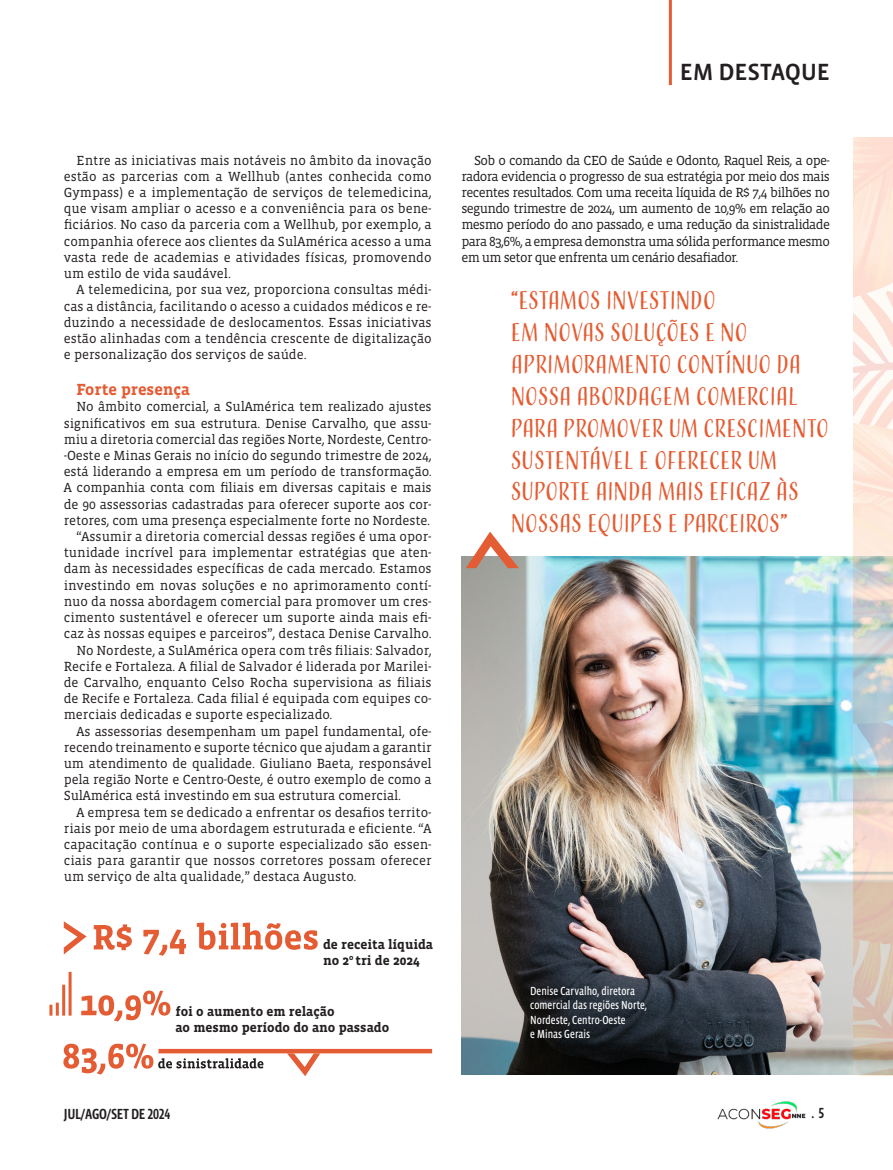
<style>
.page{position:relative;width:893px;height:1170px;background:#fff}
.page>*{position:absolute;margin:0;border:0;box-sizing:border-box;transform-origin:0 0}
.texto_corrido{font:24px/31.8px "Adorn Condensed Sans";letter-spacing:-.015em;color:#e45c32}
.titulo_texto{font:500 24px "Vista Sans OTCE";letter-spacing:-.01em;color:#231f20}
.texto_corrido-2{font:700 16.5px "Vista Slab OTCE";color:#e45c33}
.t1{font:500 15px "Vista Sans Nar OTCE";letter-spacing:-.02em;color:#231f20}
.texto_corrido-3{font:13.5px/16.2px "Vista Slab OTCE";color:#231f20;text-align:justify}
.texto_corrido-4{font:700 13.5px/16.2px "Vista Slab OTCE";color:#231f20}
.texto_corrido-5{font:12px/14.4px "Vista Sans Nar OTCE";color:#fff}
</style>
<div class="page">
<img style="left:717px;top:1101px;width:89px;height:28px">
<hr style="left:669px;top:0;width:3px;height:85px;background:#e45c33">
<div style="left:158px;top:1048px;width:274px;height:5px;background:#e45c33"></div>
<hr style="left:69px;top:971px;width:3px;height:44px;background:#e45c33">
<hr style="left:62px;top:984px;width:3px;height:31px;background:#e45c33">
<svg style="left:49px;top:1002px;width:10px;height:13px"></svg>
<img style="left:461px;top:556px;width:392px;height:518px">
<svg style="left:64px;top:921px;width:23px;height:33px"></svg>
<svg style="left:287px;top:1053px;width:33px;height:23px"></svg>
<svg style="left:466px;top:531px;width:53px;height:37px"></svg>
<img style="left:853px;top:137px;width:40px;height:938px">
<svg style="left:63px;top:1043px;width:200px;height:31px"></svg>
<svg style="left:81px;top:990px;width:89px;height:31px"></svg>
<svg style="left:94px;top:922px;width:224px;height:33px"></svg>
<p class="texto_corrido-3" style="left:64px;top:152px;width:369px;text-indent:13px">Entre as iniciativas mais notáveis no âmbito da inovação estão as parcerias com a Wellhub (antes conhecida como Gympass) e a implementação de serviços de telemedicina, que visam ampliar o acesso e a conveniência para os bene&shy;ficiários. No caso da parceria com a Wellhub, por exemplo, a companhia oferece aos clientes da SulAmérica acesso a uma vasta rede de academias e atividades físicas, promovendo um estilo de vida saudável.</p>
<p class="texto_corrido-3" style="left:64px;top:281px;width:369px;text-indent:13px">A telemedicina, por sua vez, proporciona consultas médi&shy;cas a distância, facilitando o acesso a cuidados médicos e re&shy;duzindo a necessidade de deslocamentos. Essas iniciativas estão alinhadas com a tendência crescente de digitalização e personalização dos serviços de saúde.</p>
<p class="texto_corrido-2" style="left:77px;top:380px;width:115px">Forte presença</p>
<p class="texto_corrido-3" style="left:64px;top:398px;width:369px;text-indent:13px">No âmbito comercial, a SulAmérica tem realizado ajustes significativos em sua estrutura. Denise Carvalho, que assu&shy;miu a diretoria comercial das regiões Norte, Nordeste, Centro--Oeste e Minas Gerais no início do segundo trimestre de 2024, está liderando a empresa em um período de transformação.<br>A companhia conta com filiais em diversas capitais e mais de 90 assessorias cadastradas para oferecer suporte aos cor&shy;retores, com uma presença especialmente forte no Nordeste.</p>
<p class="texto_corrido-3" style="left:64px;top:528px;width:369px;text-indent:13px">“Assumir a diretoria comercial dessas regiões é uma opor&shy;tunidade incrível para implementar estratégias que aten&shy;dam às necessidades específicas de cada mercado. Estamos investindo em novas soluções e no aprimoramento contí&shy;nuo da nossa abordagem comercial para promover um cres&shy;cimento sustentável e oferecer um suporte ainda mais efi&shy;caz às nossas equipes e parceiros”, destaca Denise Carvalho.</p>
<p class="texto_corrido-3" style="left:64px;top:641px;width:369px;text-indent:13px">No Nordeste, a SulAmérica opera com três filiais: Salvador, Recife e Fortaleza. A filial de Salvador é liderada por Marilei&shy;de Carvalho, enquanto Celso Rocha supervisiona as filiais de Recife e Fortaleza. Cada filial é equipada com equipes co&shy;merciais dedicadas e suporte especializado.</p>
<p class="texto_corrido-3" style="left:64px;top:722px;width:369px;text-indent:13px">As assessorias desempenham um papel fundamental, ofe&shy;recendo treinamento e suporte técnico que ajudam a garantir um atendimento de qualidade. Giuliano Baeta, responsável pela região Norte e Centro-Oeste, é outro exemplo de como a SulAmérica está investindo em sua estrutura comercial.</p>
<p class="texto_corrido-3" style="left:64px;top:803px;width:369px;text-indent:13px">A empresa tem se dedicado a enfrentar os desafios territo&shy;riais por meio de uma abordagem estruturada e eficiente. “A capacitação contínua e o suporte especializado são essen&shy;ciais para garantir que nossos corretores possam oferecer um serviço de alta qualidade,” destaca Augusto.</p>
<p class="texto_corrido-4" style="left:323px;top:935px;width:112px">de receita líquida no 2<sup>o</sup> tri de 2024</p>
<p class="texto_corrido-4" style="left:175px;top:1002px;width:161px">foi o aumento em relação</p>
<p class="texto_corrido-4" style="left:175px;top:1019px;width:215px">ao mesmo período do ano passado</p>
<p class="titulo_texto" style="left:680px;top:59px;width:151px">EM DESTAQUE</p>
<p class="texto_corrido-3" style="left:461px;top:152px;width:370px;text-indent:13px">Sob o comando da CEO de Saúde e Odonto, Raquel Reis, a ope&shy;radora evidencia o progresso de sua estratégia por meio dos mais recentes resultados. Com uma receita líquida de R$ 7,4 bilhões no segundo trimestre de 2024, um aumento de 10,9% em relação ao mesmo período do ano passado, e uma redução da sinistralidade para 83,6%, a empresa demonstra uma sólida performance mesmo em um setor que enfrenta um cenário desafiador.</p>
<p class="texto_corrido" style="left:511px;top:286px;width:207px">“ESTAMOS INVESTINDO</p>
<p class="texto_corrido" style="left:511px;top:318px;width:320px">EM NOVAS SOLUÇÕES E NO<br>APRIMORAMENTO CONTÍNUO DA<br>NOSSA ABORDAGEM COMERCIAL<br>PARA PROMOVER UM CRESCIMENTO<br>SUSTENTÁVEL E OFERECER UM<br>SUPORTE AINDA MAIS EFICAZ ÀS<br>NOSSAS EQUIPES E PARCEIROS”</p>
<p class="texto_corrido-5" style="left:530px;top:983px;width:106px">Denise Carvalho, diretora</p>
<p class="texto_corrido-5" style="left:530px;top:997px;width:118px">comercial das regiões Norte,<br>Nordeste, Centro-Oeste</p>
<p class="texto_corrido-5" style="left:530px;top:1026px;width:61px">e Minas Gerais</p>
<p class="t1" style="left:64px;top:1105px;width:108px">JUL/AGO/SET DE 2024</p>
<p class="t1" style="left:811px;top:1104px;width:15px">. 5</p>
</div>
